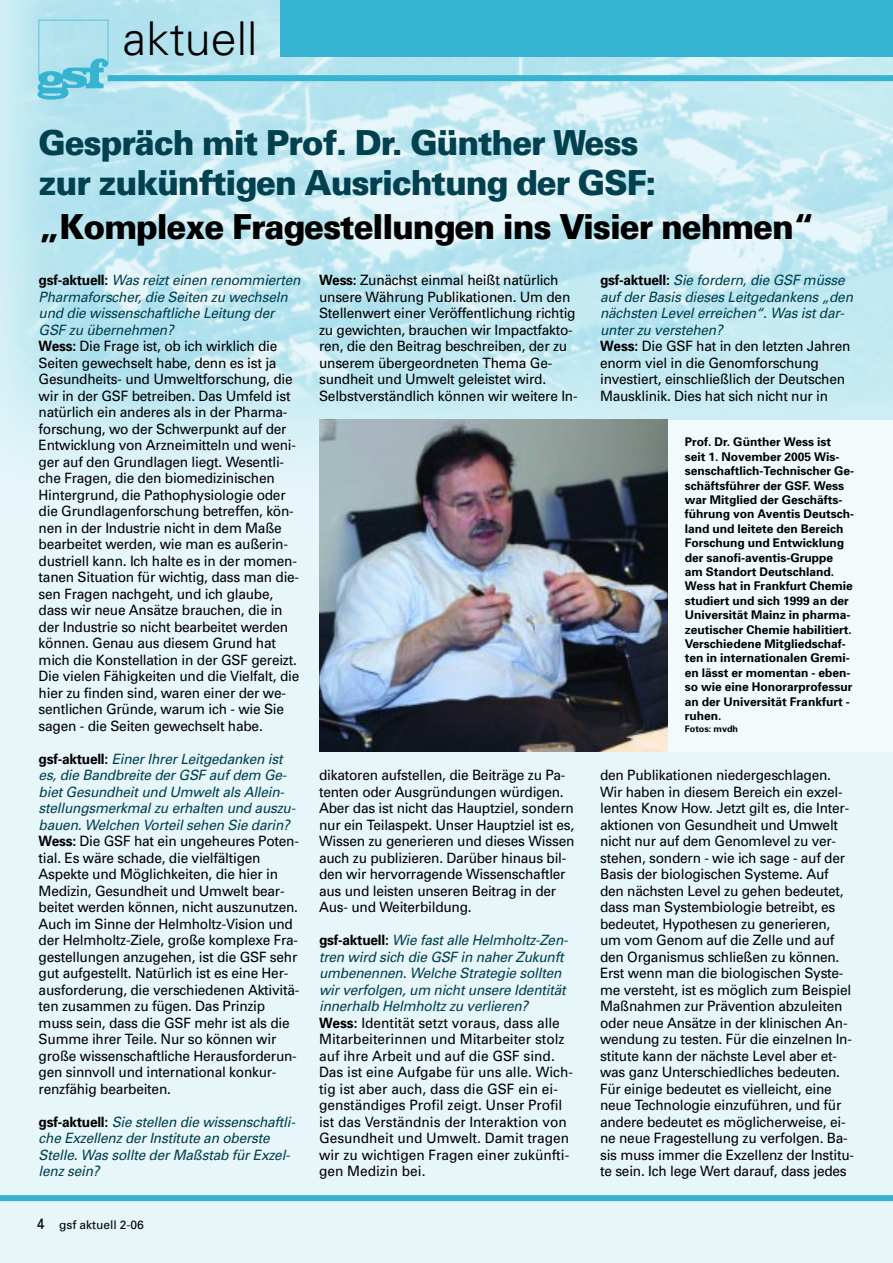
<style>
.page{position:relative;width:893px;height:1263px;background:#fff}
.page>*{position:absolute;margin:0;border:0;box-sizing:border-box;transform-origin:0 0}
.t1{font:300 46.65px "Univers";color:#000}
.t2{font:900 34.5px/40.5px "Univers";letter-spacing:-.035em;color:#00404f;scale:.95 1}
.t3{font:900 34.5px "Univers";letter-spacing:-.035em;color:#000;scale:.95 1}
.t4{font:14.25px/16.5px "Univers";letter-spacing:-.015em;color:#000;scale:.96 1}
.t5{font:italic 14.25px/16.5px "Univers";letter-spacing:-.015em;color:#00404f;scale:.96 1}
.t6{font:700 12px/14.4px "Univers";color:#000}
.t7{font:12px "Univers";color:#000}
.t8{font:700 9px "Univers";color:#000}
.s1{font-weight:700}
.s2{font-style:italic;color:#00404f}
.s3{font-weight:700;font-style:normal;color:#000}
.s4{font-size:15px}
</style>
<div class="page">
<div style="left:0;top:0;width:892px;height:1263px;background:#e7f6f9"></div>
<img style="left:0;top:0;width:892px;height:461px">
<img style="left:34px;top:16px;width:80px;height:88px">
<div style="left:280px;top:0;width:612px;height:57px;background:#35b3d1"></div>
<div style="left:108px;top:75px;width:784px;height:6px;background:#35b3d1"></div>
<div style="left:0;top:1195px;width:892px;height:6px;background:#35b3d1"></div>
<div style="left:321px;top:420px;width:571px;height:331px;background:#f2fafc"></div>
<img style="left:319px;top:419px;width:348px;height:332px">
<h1 class="t1" style="left:123px;top:22px;width:136px">aktuell</h1>
<h2 class="t2" style="left:38px;top:125px;width:652px">Gespräch mit Prof. Dr. Günther Wess zur zukünftigen Ausrichtung der GSF:</h2>
<h2 class="t3" style="left:38px;top:214px;width:818px">„Komplexe Fragestellungen ins Visier nehmen“</h2>
<p class="t4" style="left:600px;top:273px;width:265px"><span class="s1">gsf-aktuell:</span> <span class="s2">Sie fordern, die GSF müsse auf der Basis dieses Leitgedankens „den nächsten Level erreichen“. Was ist dar&shy;unter zu verstehen?<br></span><span class="s1">Wess:</span> Die GSF hat in den letzten Jahren enorm viel in die Genomforschung investiert, einschließlich der Deutschen Mausklinik. Dies hat sich nicht nur in</p>
<p class="t4" style="left:39px;top:273px;width:274px"><span class="s1">gsf-aktuell:</span> <span class="s2">Was reizt einen renommierten Pharmaforscher, die Seiten zu wechseln und die wissenschaftliche Leitung der GSF zu übernehmen?<br></span><span class="s1">Wess:</span> Die Frage ist, ob ich wirklich die Seiten gewechselt habe, denn es ist ja Gesundheits- und Umweltforschung, die wir in der GSF betreiben. Das Umfeld ist natürlich ein anderes als in der Pharma&shy;forschung, wo der Schwerpunkt auf der Entwicklung von Arzneimitteln und weni&shy;ger auf den Grundlagen liegt. Wesentli&shy;che Fragen, die den biomedizinischen Hintergrund, die Pathophysiologie oder die Grundlagenforschung betreffen, kön&shy;nen in der Industrie nicht in dem Maße bearbeitet werden, wie man es außerin&shy;dustriell kann. Ich halte es in der momen&shy;tanen Situation für wichtig, dass man die&shy;sen Fragen nachgeht, und ich glaube, dass wir neue Ansätze brauchen, die in der Industrie so nicht bearbeitet werden können. Genau aus diesem Grund hat mich die Konstellation in der GSF gereizt.<br>Die vielen Fähigkeiten und die Vielfalt, die hier zu finden sind, waren einer der we&shy;sentlichen Gründe, warum ich - wie Sie sagen - die Seiten gewechselt habe.</p>
<p class="t4" style="left:39px;top:751px;width:273px"><span class="s1">gsf-aktuell:</span> <span class="s2">Einer Ihrer Leitgedanken ist es, die Bandbreite der GSF auf dem Ge&shy;biet Gesundheit und Umwelt als Allein&shy;stellungsmerkmal zu erhalten und auszu&shy;bauen. Welchen Vorteil sehen Sie darin?<br></span><span class="s1">Wess:</span> Die GSF hat ein ungeheures Poten&shy;tial. Es wäre schade, die vielfältigen Aspekte und Möglichkeiten, die hier in Medizin, Gesundheit und Umwelt bear&shy;beitet werden können, nicht auszunutzen.<br>Auch im Sinne der Helmholtz-Vision und der Helmholtz-Ziele, große komplexe Fra&shy;gestellungen anzugehen, ist die GSF sehr gut aufgestellt. Natürlich ist es eine Her&shy;ausforderung, die verschiedenen Aktivitä&shy;ten zusammen zu fügen. Das Prinzip muss sein, dass die GSF mehr ist als die Summe ihrer Teile. Nur so können wir große wissenschaftliche Herausforderun&shy;gen sinnvoll und international konkur&shy;renzfähig bearbeiten.</p>
<p class="t5" style="left:39px;top:1114px;width:268px"><span class="s3">gsf-aktuell:</span> Sie stellen die wissenschaftli&shy;che Exzellenz der Institute an oberste Stelle. Was sollte der Maßstab für Exzel&shy;lenz sein?</p>
<p class="t4" style="left:319px;top:273px;width:271px"><span class="s1">Wess:</span> Zunächst einmal heißt natürlich unsere Währung Publikationen. Um den Stellenwert einer Veröffentlichung richtig zu gewichten, brauchen wir Impactfakto&shy;ren, die den Beitrag beschreiben, der zu unserem übergeordneten Thema Ge&shy;sundheit und Umwelt geleistet wird.<br>Selbstverständlich können wir weitere In-</p>
<p class="t6" style="left:684px;top:436px;width:171px">Prof. Dr. Günther Wess ist seit 1. November 2005 Wis&shy;senschaftlich-Technischer Ge&shy;schäftsführer der GSF. Wess war Mitglied der Geschäfts&shy;führung von Aventis Deutsch&shy;land und leitete den Bereich<br>Forschung und Entwicklung der sanofi-aventis-Gruppe am Standort Deutschland.<br>Wess hat in Frankfurt Chemie studiert und sich 1999 an der<br>Universität Mainz in pharma&shy;zeutischer Chemie habilitiert.<br>Verschiedene Mitgliedschaf&shy;ten in internationalen Gremi&shy;en lässt er momentan - eben&shy;so wie eine Honorarprofessur an der Universität Frankfurt - ruhen.</p>
<p class="t8" style="left:684px;top:726px;width:55px">Fotos: mvdh</p>
<p class="t4" style="left:319px;top:768px;width:267px">dikatoren aufstellen, die Beiträge zu Pa&shy;tenten oder Ausgründungen würdigen.<br>Aber das ist nicht das Hauptziel, sondern nur ein Teilaspekt. Unser Hauptziel ist es, Wissen zu generieren und dieses Wissen auch zu publizieren. Darüber hinaus bil&shy;den wir hervorragende Wissenschaftler aus und leisten unseren Beitrag in der Aus- und Weiterbildung.</p>
<p class="t4" style="left:319px;top:933px;width:266px"><span class="s1">gsf-aktuell:</span> <span class="s2">Wie fast alle Helmholtz-Zen&shy;tren wird sich die GSF in naher Zukunft umbenennen. Welche Strategie sollten wir verfolgen, um nicht unsere Identität innerhalb Helmholtz zu verlieren?<br></span><span class="s1">Wess:</span> Identität setzt voraus, dass alle Mitarbeiterinnen und Mitarbeiter stolz auf ihre Arbeit und auf die GSF sind.<br>Das ist eine Aufgabe für uns alle. Wich&shy;tig ist aber auch, dass die GSF ein ei&shy;genständiges Profil zeigt. Unser Profil ist das Verständnis der Interaktion von Gesundheit und Umwelt. Damit tragen wir zu wichtigen Fragen einer zukünfti&shy;gen Medizin bei.</p>
<p class="t4" style="left:600px;top:768px;width:266px">den Publikationen niedergeschlagen.<br>Wir haben in diesem Bereich ein exzel&shy;lentes Know How. Jetzt gilt es, die Inter&shy;aktionen von Gesundheit und Umwelt nicht nur auf dem Genomlevel zu ver&shy;stehen, sondern - wie ich sage - auf der Basis der biologischen Systeme. Auf den nächsten Level zu gehen bedeutet, dass man Systembiologie betreibt, es bedeutet, Hypothesen zu generieren, um vom Genom auf die Zelle und auf den Organismus schließen zu können.<br>Erst wenn man die biologischen Syste&shy;me versteht, ist es möglich zum Beispiel Maßnahmen zur Prävention abzuleiten oder neue Ansätze in der klinischen An&shy;wendung zu testen. Für die einzelnen In&shy;stitute kann der nächste Level aber et&shy;was ganz Unterschiedliches bedeuten.<br>Für einige bedeutet es vielleicht, eine neue Technologie einzuführen, und für andere bedeutet es möglicherweise, ei&shy;ne neue Fragestellung zu verfolgen. Ba&shy;sis muss immer die Exzellenz der Institu&shy;te sein. Ich lege Wert darauf, dass jedes</p>
<p class="t7" style="left:36px;top:1220px;width:109px"><span class="s4">4</span> gsf aktuell 2-06</p>
</div>
